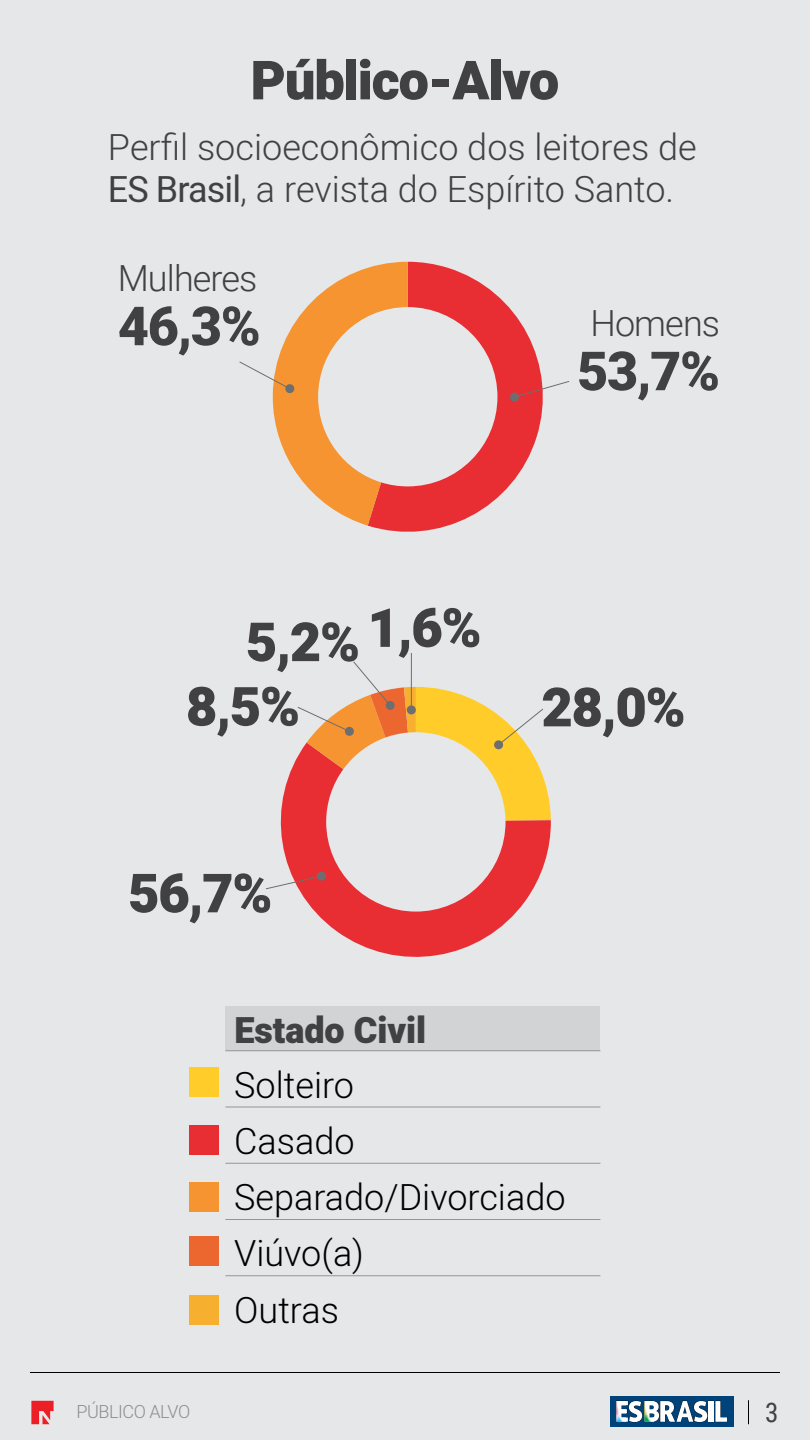
<style>
.page{position:relative;width:810px;height:1440px;background:#e6e7e8}
.page>*{position:absolute;margin:0;border:0;box-sizing:border-box;transform-origin:0 0}
.t1{font:900 54px "Heebo";letter-spacing:-.02em;color:#414042}
.t2{font:900 54px "Roboto";color:#414042}
.t3{font:300 36px/42px "Heebo";color:#414042}
.t4{font:300 36px/56.2px "Heebo";color:#000}
.t5{font:300 36px "Roboto";letter-spacing:-.025em;color:#414042}
.t6{font:900 36px "Heebo";color:#414042}
.t7{font:27px "Roboto Condensed";color:#414042}
.t8{font:300 18px "Heebo";letter-spacing:-.025em;color:#8b8e90}
.s1{font-weight:400}
</style>
<div class="page">
<hr style="left:30px;top:1372px;width:750px;height:1px;background:#000">
<svg style="left:31px;top:1401px;width:23px;height:23px"></svg>
<div style="left:610px;top:1396px;width:123px;height:31px;background:#00427a"></div>
<svg style="left:616px;top:1401px;width:111px;height:22px"></svg>
<svg style="left:369px;top:262px;width:174px;height:270px"></svg>
<svg style="left:280px;top:758px;width:271px;height:199px"></svg>
<div style="left:225px;top:1006px;width:375px;height:45px;background:#d1d3d4"></div>
<hr style="left:225px;top:1051px;width:375px;height:1px;background:#939598">
<hr style="left:225px;top:1107px;width:375px;height:1px;background:#939598">
<hr style="left:225px;top:1163px;width:375px;height:1px;background:#939598">
<hr style="left:225px;top:1219px;width:375px;height:1px;background:#939598">
<hr style="left:225px;top:1276px;width:375px;height:1px;background:#939598">
<div style="left:189px;top:1067px;width:30px;height:30px;background:#ffcc2a"></div>
<div style="left:189px;top:1125px;width:30px;height:30px;background:#e82e33"></div>
<div style="left:189px;top:1182px;width:30px;height:30px;background:#f59430"></div>
<div style="left:189px;top:1236px;width:30px;height:30px;background:#ec6730"></div>
<div style="left:189px;top:1295px;width:30px;height:30px;background:#f7af2f"></div>
<svg style="left:239px;top:262px;width:169px;height:264px"></svg>
<svg style="left:510px;top:380px;width:60px;height:22px"></svg>
<svg style="left:265px;top:871px;width:61px;height:19px"></svg>
<hr style="left:411px;top:653px;width:1px;height:57px;background:#6d6e71">
<svg style="left:297px;top:661px;width:254px;height:160px"></svg>
<svg style="left:748px;top:1400px;width:1px;height:24px"></svg>
<h1 class="t1" style="left:251px;top:43px;width:310px">Público-Alvo</h1>
<p class="t3" style="left:108px;top:126px;width:590px">Perfil socioeconômico dos leitores de<br><span class="s1">ES Brasil</span>, a revista do Espírito Santo.</p>
<p class="t5" style="left:118px;top:253px;width:141px">Mulheres</p>
<h1 class="t2" style="left:118px;top:288px;width:145px">46,3%</h1>
<p class="t5" style="left:590px;top:298px;width:131px">Homens</p>
<h1 class="t2" style="left:577px;top:333px;width:145px">53,7%</h1>
<h1 class="t1" style="left:246px;top:597px;width:237px">5,2% 1,6%</h1>
<h1 class="t1" style="left:186px;top:669px;width:116px">8,5%</h1>
<h1 class="t1" style="left:541px;top:670px;width:146px">28,0%</h1>
<h1 class="t1" style="left:128px;top:856px;width:146px">56,7%</h1>
<p class="t8" style="left:76px;top:1399px;width:115px">PÚBLICO ALVO</p>
<p class="t6" style="left:234px;top:1005px;width:193px">Estado Civil</p>
<p class="t4" style="left:234px;top:1056px;width:333px">Solteiro<br>Casado<br>Separado/Divorciado<br>Viúvo(a)<br>Outras</p>
<p class="t7" style="left:765px;top:1393px;width:15px">3</p>
</div>
